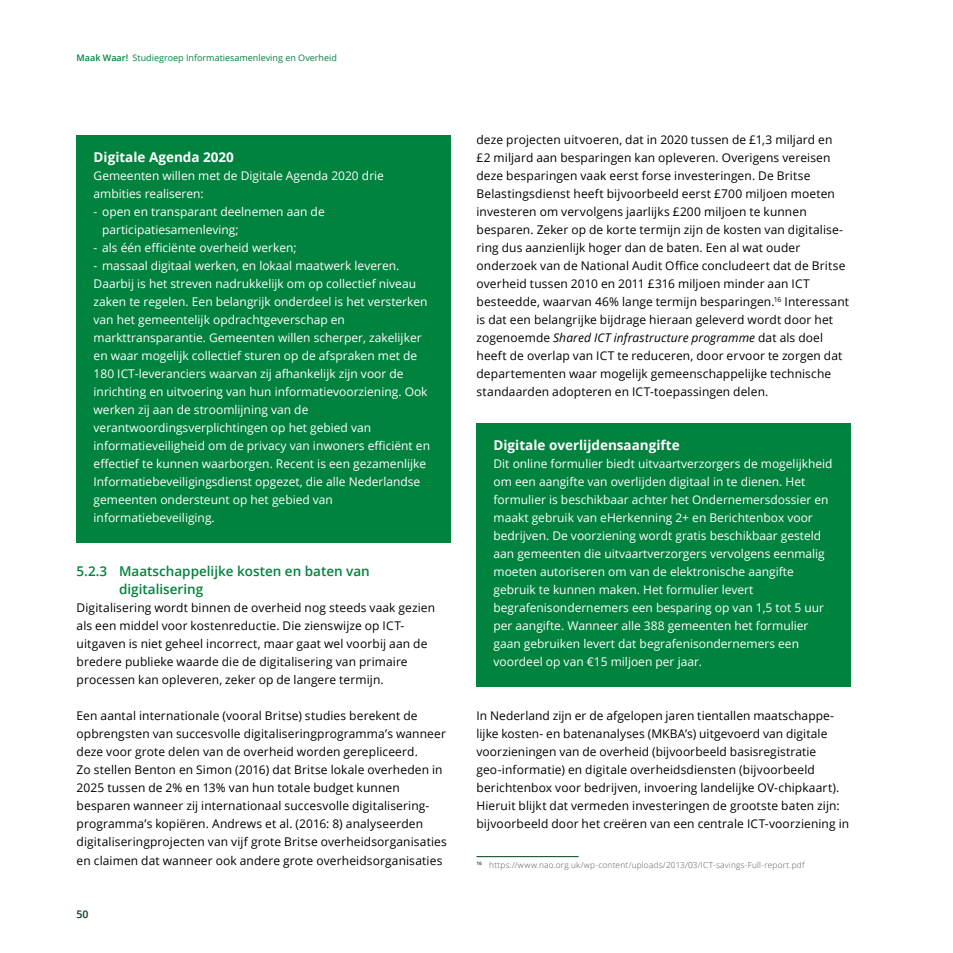
<style>
.page{position:relative;width:953px;height:953px;background:#fff}
.page>*{position:absolute;margin:0;border:0;box-sizing:border-box;transform-origin:0 0}
._05_RO_Alineakop_San{font:600 13.5px/18px "Open Sans";color:#00833e}
._21_RO_Acering_Subko{font:700 13.5px "Open Sans";color:#fff}
._10_RO_Broodtekst_Sa{font:12px/18px "Open Sans";letter-spacing:.01em;color:#000}
._21_RO_Acering_Brood{font:12px/18px "Open Sans";color:#fff}
.t1{font:600 10.5px "Open Sans";color:#00401b}
.t2{font:9px "Open Sans";color:#00833e}
._14_RO_Voetnoot{font:300 8.25px "Open Sans";letter-spacing:.025em;color:#565656}
.s1{font-weight:600}
.s2{font-style:italic}
</style>
<div class="page">
<div style="left:77px;top:135px;width:374px;height:47px;background:#00833e"></div>
<div style="left:77px;top:154px;width:374px;height:64px;background:#00833e"></div>
<div style="left:77px;top:190px;width:374px;height:64px;background:#00833e"></div>
<div style="left:77px;top:244px;width:374px;height:46px;background:#00833e"></div>
<div style="left:77px;top:262px;width:374px;height:280px;background:#00833e"></div>
<div style="left:476px;top:423px;width:374px;height:47px;background:#00833e"></div>
<div style="left:476px;top:442px;width:374px;height:244px;background:#00833e"></div>
<hr style="left:476px;top:856px;width:102px;height:1px;background:#00401b">
<p class="t2" style="left:77px;top:51px;width:262px"><span class="s1">Maak Waar!</span> Studiegroep Informatiesamenleving en Overheid</p>
<p class="_21_RO_Acering_Subko" style="left:94px;top:148px;width:142px">Digitale Agenda 2020</p>
<p class="_21_RO_Acering_Brood" style="left:94px;top:166px;width:292px">Gemeenten willen met de Digitale Agenda 2020 drie ambities realiseren:</p>
<p class="_21_RO_Acering_Brood" style="left:102px;top:202px;width:224px;text-indent:-9px">- open en transparant deelnemen aan de participatiesamenleving;</p>
<p class="_21_RO_Acering_Brood" style="left:94px;top:238px;width:204px">- als één efficiënte overheid werken;</p>
<p class="_21_RO_Acering_Brood" style="left:94px;top:256px;width:307px">- massaal digitaal werken, en lokaal maatwerk leveren.</p>
<p class="_21_RO_Acering_Brood" style="left:94px;top:274px;width:338px">Daarbij is het streven nadrukkelijk om op collectief niveau zaken te regelen. Een belangrijk onderdeel is het versterken van het gemeentelijk opdrachtgeverschap en markttransparantie. Gemeenten willen scherper, zakelijker en waar mogelijk collectief sturen op de afspraken met de 180 ICT-leveranciers waarvan zij afhankelijk zijn voor de inrichting en uitvoering van hun informatievoorziening. Ook werken zij aan de stroomlijning van de verantwoordingsverplichtingen op het gebied van informatieveiligheid om de privacy van inwoners efficiënt en effectief te kunnen waarborgen. Recent is een gezamenlijke Informatiebeveiligingsdienst opgezet, die alle Nederlandse gemeenten ondersteunt op het gebied van informatiebeveiliging.</p>
<p class="_05_RO_Alineakop_San" style="left:119px;top:562px;width:252px;text-indent:-43px">5.2.3 Maatschappelijke kosten en baten van digitalisering</p>
<p class="_10_RO_Broodtekst_Sa" style="left:77px;top:598px;width:360px">Digitalisering wordt binnen de overheid nog steeds vaak gezien als een middel voor kostenreductie. Die zienswijze op ICT&shy;uitgaven is niet geheel incorrect, maar gaat wel voorbij aan de bredere publieke waarde die de digitalisering van primaire processen kan opleveren, zeker op de langere termijn.</p>
<p class="_10_RO_Broodtekst_Sa" style="left:77px;top:706px;width:372px">Een aantal internationale (vooral Britse) studies berekent de opbrengsten van succesvolle digitaliseringprogramma’s wanneer deze voor grote delen van de overheid worden gerepliceerd.<br>Zo stellen Benton en Simon (2016) dat Britse lokale overheden in 2025 tussen de 2% en 13% van hun totale budget kunnen besparen wanneer zij internationaal succesvolle digitalisering&shy;programma’s kopiëren. Andrews et al. (2016: 8) analyseerden digitaliseringprojecten van vijf grote Britse overheidsorganisaties en claimen dat wanneer ook andere grote overheidsorganisaties</p>
<p class="t1" style="left:77px;top:906px;width:13px">50</p>
<p class="_10_RO_Broodtekst_Sa" style="left:476px;top:130px;width:374px">deze projecten uitvoeren, dat in 2020 tussen de £1,3 miljard en £2 miljard aan besparingen kan opleveren. Overigens vereisen deze besparingen vaak eerst forse investeringen. De Britse Belastingsdienst heeft bijvoorbeeld eerst £700 miljoen moeten investeren om vervolgens jaarlijks £200 miljoen te kunnen besparen. Zeker op de korte termijn zijn de kosten van digitalise&shy;ring dus aanzienlijk hoger dan de baten. Een al wat ouder onderzoek van de National Audit Office concludeert dat de Britse overheid tussen 2010 en 2011 £316 miljoen minder aan ICT besteedde, waarvan 46% lange termijn besparingen.<sup>16</sup> Interessant is dat een belangrijke bijdrage hieraan geleverd wordt door het zogenoemde <span class="s2">Shared ICT infrastructure programme</span> dat als doel heeft de overlap van ICT te reduceren, door ervoor te zorgen dat departementen waar mogelijk gemeenschappelijke technische standaarden adopteren en ICT-toepassingen delen.</p>
<p class="_21_RO_Acering_Subko" style="left:493px;top:436px;width:188px">Digitale overlijdensaangifte</p>
<p class="_21_RO_Acering_Brood" style="left:493px;top:454px;width:340px">Dit online formulier biedt uitvaartverzorgers de mogelijkheid om een aangifte van overlijden digitaal in te dienen. Het formulier is beschikbaar achter het Ondernemersdossier en maakt gebruik van eHerkenning 2+ en Berichtenbox voor bedrijven. De voorziening wordt gratis beschikbaar gesteld aan gemeenten die uitvaartverzorgers vervolgens eenmalig moeten autoriseren om van de elektronische aangifte gebruik te kunnen maken. Het formulier levert begrafenisondernemers een besparing op van 1,5 tot 5 uur per aangifte. Wanneer alle 388 gemeenten het formulier gaan gebruiken levert dat begrafenisondernemers een voordeel op van €15 miljoen per jaar.</p>
<p class="_10_RO_Broodtekst_Sa" style="left:476px;top:706px;width:374px">In Nederland zijn er de afgelopen jaren tientallen maatschappe&shy;lijke kosten- en batenanalyses (MKBA’s) uitgevoerd van digitale voorzieningen van de overheid (bijvoorbeeld basisregistratie geo-informatie) en digitale overheidsdiensten (bijvoorbeeld berichtenbox voor bedrijven, invoering landelijke OV-chipkaart).<br>Hieruit blijkt dat vermeden investeringen de grootste baten zijn: bijvoorbeeld door het creëren van een centrale ICT-voorziening in</p>
<p class="_14_RO_Voetnoot" style="left:476px;top:859px;width:329px"><sup>16</sup> https://www.nao.org.uk/wp-content/uploads/2013/03/ICT-savings-Full-report.pdf</p>
</div>
